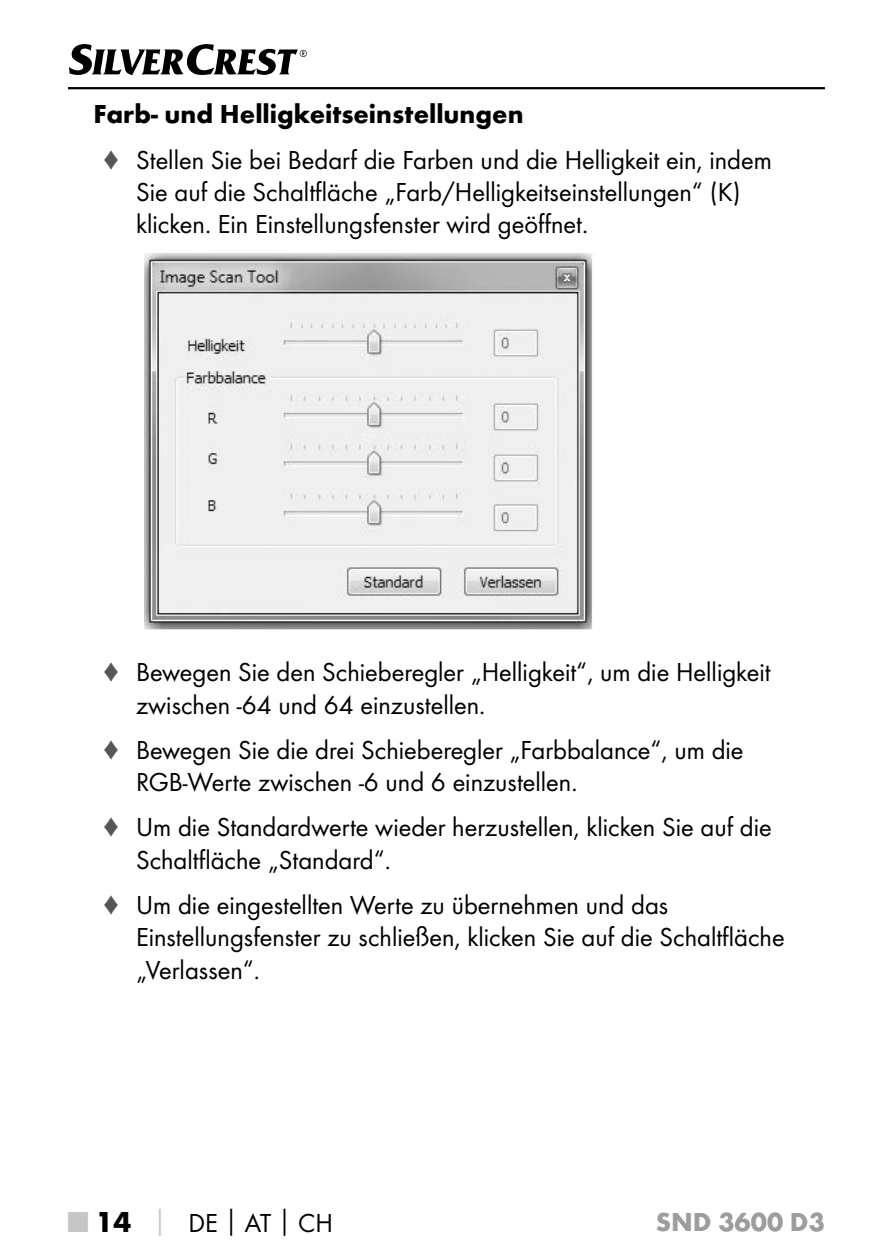
<style>
.page{position:relative;width:893px;height:1259px;background:#fff}
.page>*{position:absolute;margin:0;border:0;box-sizing:border-box;transform-origin:0 0}
.t1{font:27px/32.4px "Futura Boo";color:#000}
.t2{font:700 27px "Futura";color:#000}
.t3{font:700 27px "Futura";color:#9c9d9d}
.s1{color:#565656}
.s2{font-family:"Futura";font-weight:700;font-size:30px;color:#c5c6c6}
.s3{font-family:"Futura";font-weight:700;font-size:30px}
.s4{font-family:"Futura";font-weight:700;color:#c5c6c6}
.s5{font-family:"Futura";font-weight:700}
</style>
<div class="page">
<hr style="left:68px;top:87px;width:757px;height:2px;background:#000">
<svg style="left:69px;top:44px;width:238px;height:31px"></svg>
<img style="left:145px;top:253px;width:448px;height:377px">
<p class="t2" style="left:94px;top:98px;width:432px">Farb- und Helligkeitseinstellungen</p>
<p class="t1" style="left:136px;top:143px;width:637px;text-indent:-34px"><span class="s1">♦</span> Stellen Sie bei Bedarf die Farben und die Helligkeit ein, indem<br>Sie auf die Schaltfläche „Farb/Helligkeitseinstellungen“ (K) klicken. Ein Einstellungsfenster wird geöffnet.</p>
<p class="t1" style="left:136px;top:656px;width:636px;text-indent:-34px"><span class="s1">♦</span> Bewegen Sie den Schieberegler „Helligkeit“, um die Helligkeit zwischen -64 und 64 einzustellen.</p>
<p class="t1" style="left:136px;top:733px;width:609px;text-indent:-34px"><span class="s1">♦</span> Bewegen Sie die drei Schieberegler „Farbbalance“, um die<br>RGB-Werte zwischen -6 und 6 einzustellen.</p>
<p class="t1" style="left:136px;top:811px;width:637px;text-indent:-34px"><span class="s1">♦</span> Um die Standardwerte wieder herzustellen, klicken Sie auf die<br>Schaltfläche „Standard“.</p>
<p class="t1" style="left:136px;top:888px;width:650px;text-indent:-34px"><span class="s1">♦</span> Um die eingestellten Werte zu übernehmen und das<br>Einstellungsfenster zu schließen, klicken Sie auf die Schaltfläche „Verlassen“.</p>
<p class="t1" style="left:68px;top:1206px;width:266px"><span class="s2">■</span> <span class="s3">14</span> <span class="s4">│</span> DE<span class="s5">│</span>AT<span class="s5">│</span>CH</p>
<p class="t3" style="left:656px;top:1204px;width:171px">SND 3600 D3</p>
</div>
